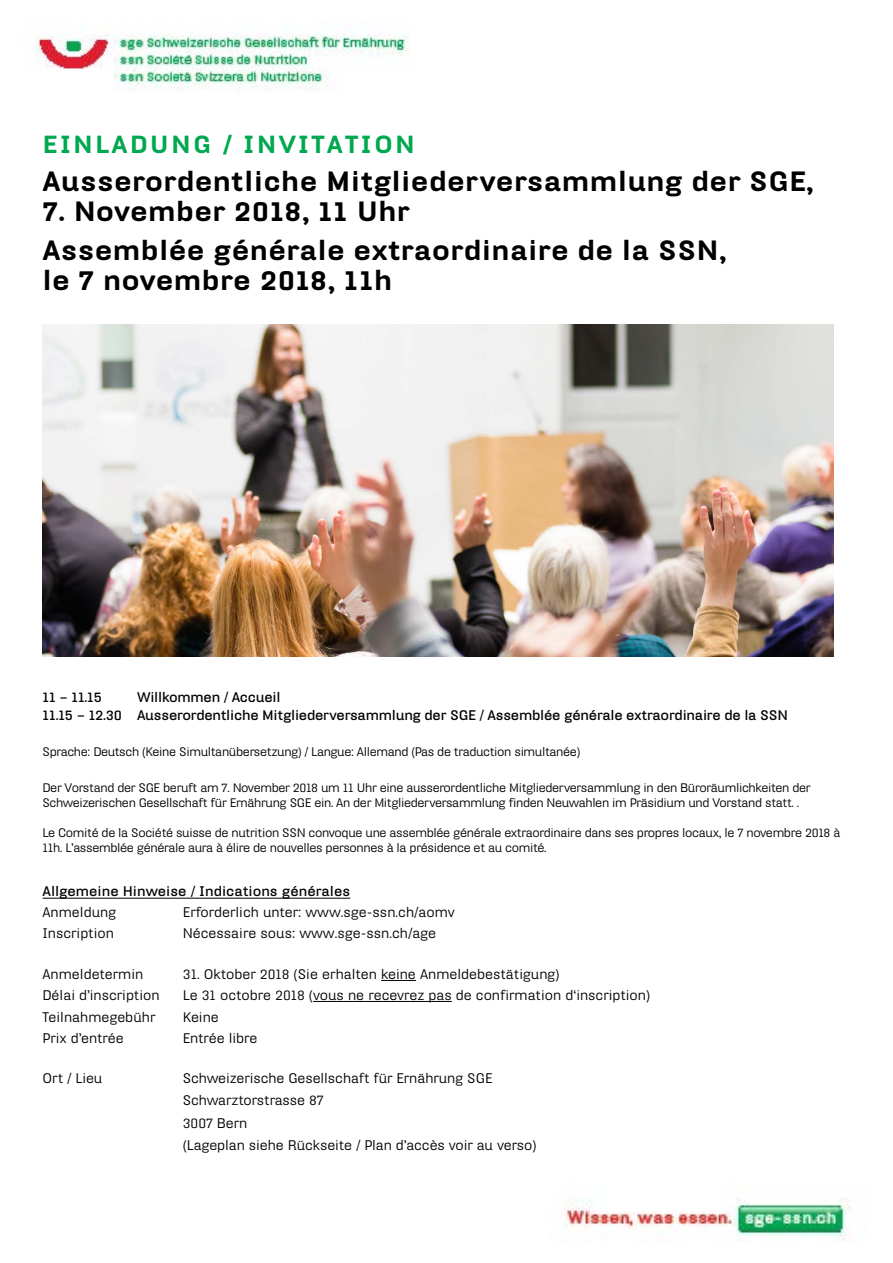
<style>
.page{position:relative;width:893px;height:1263px;background:#fff}
.page>*{position:absolute;margin:0;border:0;box-sizing:border-box;transform-origin:0 0}
.t1{font:900 27px/38.5px "Hydra Text";letter-spacing:.01em;color:#000}
.t2{font:900 24px "Hydra Text";letter-spacing:.09em;color:#00a850}
.t3{font:13.5px/22.2px "Hydra Text";letter-spacing:-.005em;color:#000}
.t4{font:700 13.5px/18px "Hydra Text";letter-spacing:-.02em;color:#000}
.t5{font:700 13.5px "Hydra Text";color:#000}
.t6{font:12px/15px "Hydra Text";letter-spacing:-.03em;color:#000}
</style>
<div class="page">
<img style="left:34px;top:23px;width:375px;height:68px">
<hr style="left:43px;top:898px;width:307px;height:1px;background:#000">
<hr style="left:381px;top:980px;width:35px;height:1px;background:#000">
<hr style="left:313px;top:1001px;width:139px;height:1px;background:#000">
<img style="left:43px;top:324px;width:790px;height:332px">
<img style="left:564px;top:1198px;width:286px;height:43px">
<h2 class="t2" style="left:43px;top:128px;width:374px">EINLADUNG / INVITATION</h2>
<h1 class="t1" style="left:43px;top:161px;width:773px">Ausserordentliche Mitgliederversammlung der SGE,</h1>
<h1 class="t1" style="left:43px;top:191px;width:686px">7. November 2018, 11 Uhr<br>Assemblée générale extraordinaire de la SSN,</h1>
<h1 class="t1" style="left:43px;top:260px;width:351px">le 7 novembre 2018, 11h</h1>
<p class="t4" style="left:43px;top:688px;width:747px;text-indent:94px">Willkommen / Accueil<br>11.15 – 12.30 Ausserordentliche Mitgliederversammlung der SGE / Assemblée générale extraordinaire de la SSN</p>
<p class="t6" style="left:43px;top:744px;width:539px">Sprache: Deutsch (Keine Simultanübersetzung) / Langue: Allemand (Pas de traduction simultanée)</p>
<p class="t6" style="left:43px;top:780px;width:769px">Der Vorstand der SGE beruft am 7. November 2018 um 11 Uhr eine ausserordentliche Mitgliederversammlung in den Büroräumlichkeiten der<br>Schweizerischen Gesellschaft für Ernährung SGE ein. An der Mitgliederversammlung finden Neuwahlen im Präsidium und Vorstand statt. .</p>
<p class="t6" style="left:43px;top:825px;width:799px">Le Comité de la Société suisse de nutrition SSN convoque une assemblée générale extraordinaire dans ses propres locaux, le 7 novembre 2018 à<br>11h. L’assemblée générale aura à élire de nouvelles personnes à la présidence et au comité.</p>
<p class="t5" style="left:43px;top:883px;width:309px">Allgemeine Hinweise / Indications générales</p>
<p class="t3" style="left:43px;top:901px;width:75px">Anmeldung</p>
<p class="t3" style="left:183px;top:901px;width:273px">Erforderlich unter: www.sge-ssn.ch/aomv</p>
<p class="t3" style="left:43px;top:922px;width:73px">Inscription</p>
<p class="t3" style="left:183px;top:922px;width:255px">Nécessaire sous: www.sge-ssn.ch/age</p>
<p class="t3" style="left:43px;top:962px;width:102px">Anmeldetermin</p>
<p class="t3" style="left:183px;top:962px;width:378px">31. Oktober 2018 (Sie erhalten keine Anmeldebestätigung)</p>
<p class="t3" style="left:43px;top:983px;width:119px">Délai d’inscription</p>
<p class="t3" style="left:183px;top:983px;width:469px">Le 31 octobre 2018 (vous ne recevrez pas de confirmation d‘inscription)</p>
<p class="t3" style="left:43px;top:1006px;width:114px">Teilnahmegebühr</p>
<p class="t3" style="left:183px;top:1006px;width:37px">Keine</p>
<p class="t3" style="left:43px;top:1027px;width:83px">Prix d’entrée</p>
<p class="t3" style="left:183px;top:1027px;width:76px">Entrée libre</p>
<p class="t3" style="left:43px;top:1067px;width:61px">Ort / Lieu</p>
<p class="t3" style="left:183px;top:1067px;width:355px">Schweizerische Gesellschaft für Ernährung SGE Schwarztorstrasse 87<br>3007 Bern<br>(Lageplan siehe Rückseite / Plan d’accès voir au verso)</p>
<p class="t4" style="left:43px;top:688px;width:61px">11 – 11.15</p>
</div>
